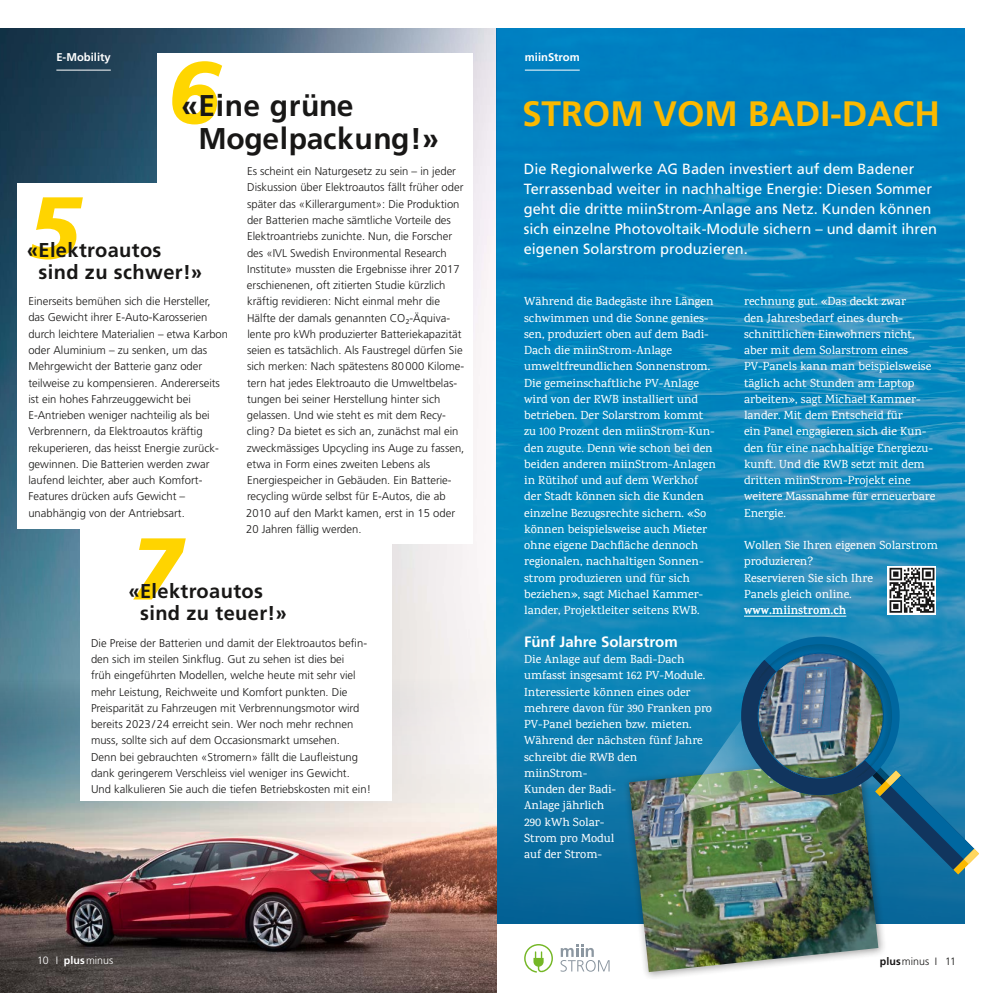
<style>
.page{position:relative;width:993px;height:993px;background:#fff}
.page>*{position:absolute;margin:0;border:0;box-sizing:border-box;transform-origin:0 0}
.t1{font:italic 900 87.5px "Frutiger";color:#ffd400}
.t2{font:italic 900 87.5px "Frutiger";color:#ffd600}
.t3{font:700 35.25px "Frutiger";color:#fbb900}
.t4{font:700 30px/32.5px "Frutiger";letter-spacing:.02em;color:#181716}
.t5{font:700 20px/22.5px "Frutiger";letter-spacing:.02em;color:#181716}
.t6{font:700 15px "Frutiger";color:#fff}
.t7{font:14.75px/20px "Frutiger";color:#fff}
.t8{font:500 11.88px/16.2px "Karma";color:#fff}
.t9{font:700 11.88px "Karma";color:#fff}
.t10{font:300 11.25px/16.2px "Frutiger";color:#181716}
.t11{font:700 11.25px "Frutiger";color:#fff}
.t12{font:300 10.62px "Frutiger";color:#fff}
.t13{font:300 10.62px "Frutiger";color:#181716}
.s1{font-weight:700}
</style>
<div class="page">
<img style="left:0;top:28px;width:496px;height:651px">
<img style="left:496px;top:28px;width:468px;height:894px">
<div style="left:80px;top:525px;width:311px;height:174px;background:#fff"></div>
<div style="left:18px;top:183px;width:221px;height:345px;background:#fff"></div>
<div style="left:232px;top:53px;width:241px;height:490px;background:#fff"></div>
<div style="left:157px;top:53px;width:114px;height:138px;background:#fff"></div>
<img style="left:0;top:679px;width:496px;height:313px">
<div style="left:80px;top:630px;width:311px;height:170px;background:#fff"></div>
<hr style="left:56px;top:70px;width:55px;height:1px;background:#fff">
<hr style="left:524px;top:70px;width:55px;height:1px;background:#fff">
<div style="left:623px;top:752px;width:263px;height:228px;background:#181716;opacity:.4"></div>
<img style="left:628px;top:758px;width:250px;height:213px">
<svg style="left:524px;top:944px;width:28px;height:28px"></svg>
<svg style="left:560px;top:944px;width:49px;height:27px"></svg>
<hr style="left:743px;top:615px;width:103px;height:1px;background:#fff">
<div style="left:661px;top:807px;width:14px;height:28px;background:#181716;opacity:.4"></div>
<img style="left:662px;top:807px;width:11px;height:27px">
<img style="left:673px;top:636px;width:305px;height:238px">
<svg style="left:887px;top:566px;width:48px;height:48px"></svg>
<svg style="left:889px;top:567px;width:45px;height:45px"></svg>
<div style="left:755px;top:651px;width:129px;height:127px;background:#181716;opacity:.53"></div>
<p class="t11" style="left:56px;top:51px;width:56px">E-Mobility</p>
<p class="t11" style="left:524px;top:51px;width:56px">miinStrom</p>
<h1 class="t2" style="left:167px;top:40px;width:55px">6</h1>
<h3 class="t4" style="left:198px;top:89px;width:242px;text-indent:-17px">«Eine grüne<br>Mogelpackung!»</h3>
<h2 class="t3" style="left:522px;top:93px;width:419px">STROM VOM BADI-DACH</h2>
<p class="t7" style="left:523px;top:159px;width:415px">Die Regionalwerke AG Baden investiert auf dem Badener Terrassenbad weiter in nachhaltige Energie: Diesen Sommer geht die dritte miinStrom-Anlage ans Netz. Kunden können sich einzelne Photovoltaik-Module sichern – und damit ihren eigenen Solarstrom produzieren.</p>
<p class="t8" style="left:743px;top:293px;width:193px">rechnung gut. «Das deckt zwar<br>den Jahresbedarf eines durch&shy;schnittlichen Einwohners nicht, aber mit dem Solarstrom eines<br>PV-Panels kann man beispielsweise täglich acht Stunden am Laptop arbeiten», sagt Michael Kammer&shy;lander. Mit dem Entscheid für<br>ein Panel engagieren sich die Kun&shy;den für eine nachhaltige Energiezu&shy;kunft. Und die RWB setzt mit dem dritten miinStrom-Projekt eine weitere Massnahme für erneuerbare<br>Energie.</p>
<p class="t8" style="left:743px;top:537px;width:195px">Wollen Sie Ihren eigenen Solarstrom produzieren?<br>Reservieren Sie sich Ihre<br>Panels gleich online.</p>
<p class="t9" style="left:743px;top:603px;width:104px">www.miinstrom.ch</p>
<p class="t10" style="left:246px;top:163px;width:220px">Es scheint ein Naturgesetz zu sein – in jeder Diskussion über Elektroautos fällt früher oder später das «Killerargument»: Die Produktion der Batterien mache sämtliche Vorteile des Elektroantriebs zunichte. Nun, die Forscher des «IVL Swedish Environmental Research Institute» mussten die Ergebnisse ihrer 2017 erschienenen, oft zitierten Studie kürzlich kräftig revidieren: Nicht einmal mehr die Hälfte der damals genannten CO²-Äquiva&shy;lente pro kWh produzierter Batteriekapazität seien es tatsächlich. Als Faustregel dürfen Sie sich merken: Nach spätestens 80000 Kilome&shy;tern hat jedes Elektroauto die Umweltbelas&shy;tungen bei seiner Herstellung hinter sich gelassen. Und wie steht es mit dem Recy&shy;cling? Da bietet es sich an, zunächst mal ein zweckmässiges Upcycling ins Auge zu fassen, etwa in Form eines zweiten Lebens als Energiespeicher in Gebäuden. Ein Batterie&shy;recycling würde selbst für E-Autos, die ab 2010 auf den Markt kamen, erst in 15 oder 20 Jahren fällig werden.</p>
<h1 class="t1" style="left:27px;top:175px;width:55px">5</h1>
<h3 class="t5" style="left:38px;top:238px;width:165px;text-indent:-12px">«Elektroautos sind zu schwer!»</h3>
<p class="t10" style="left:28px;top:293px;width:201px">Einerseits bemühen sich die Hersteller, das Gewicht ihrer E-Auto-Karosserien durch leichtere Materialien – etwa Karbon oder Aluminium – zu senken, um das Mehrgewicht der Batterie ganz oder teilweise zu kompensieren. Andererseits ist ein hohes Fahrzeuggewicht bei E-Antrieben weniger nachteilig als bei Verbrennern, da Elektroautos kräftig rekuperieren, das heisst Energie zurück&shy;gewinnen. Die Batterien werden zwar laufend leichter, aber auch Komfort-Features drücken aufs Gewicht – unabhängig von der Antriebsart.</p>
<p class="t8" style="left:524px;top:293px;width:193px">Während die Badegäste ihre Längen schwimmen und die Sonne genies&shy;sen, produziert oben auf dem Badi-Dach die miinStrom-Anlage umweltfreundlichen Sonnenstrom.<br>Die gemeinschaftliche PV-Anlage wird von der RWB installiert und betrieben. Der Solarstrom kommt zu 100 Prozent den miinStrom-Kun&shy;den zugute. Denn wie schon bei den beiden anderen miinStrom-Anlagen in Rütihof und auf dem Werkhof der Stadt können sich die Kunden einzelne Bezugsrechte sichern. «So können beispielsweise auch Mieter ohne eigene Dachfläche dennoch regionalen, nachhaltigen Sonnen&shy;strom produzieren und für sich beziehen», sagt Michael Kammer&shy;lander, Projektleiter seitens RWB.</p>
<h3 class="t6" style="left:524px;top:632px;width:155px">Fünf Jahre Solarstrom</h3>
<p class="t8" style="left:524px;top:650px;width:189px">Die Anlage auf dem Badi-Dach umfasst insgesamt 162 PV-Module.<br>Interessierte können eines oder mehrere davon für 390 Franken pro<br>PV-Panel beziehen bzw. mieten.<br>Während der nächsten fünf Jahre schreibt die RWB den<br>miinStrom-<br>Kunden der Badi-<br>Anlage jährlich<br>290 kWh Solar-<br>Strom pro Modul<br>auf der Strom-</p>
<h1 class="t1" style="left:129px;top:516px;width:55px">7</h1>
<h3 class="t5" style="left:140px;top:579px;width:148px;text-indent:-12px">«Elektroautos sind zu teuer!»</h3>
<p class="t10" style="left:91px;top:634px;width:281px">Die Preise der Batterien und damit der Elektroautos befin&shy;den sich im steilen Sinkflug. Gut zu sehen ist dies bei<br>früh eingeführten Modellen, welche heute mit sehr viel mehr Leistung, Reichweite und Komfort punkten. Die Preisparität zu Fahrzeugen mit Verbrennungsmotor wird bereits 2023/24 erreicht sein. Wer noch mehr rechnen muss, sollte sich auf dem Occasionsmarkt umsehen.<br>Denn bei gebrauchten «Stromern» fällt die Laufleistung dank geringerem Verschleiss viel weniger ins Gewicht.<br>Und kalkulieren Sie auch die tiefen Betriebskosten mit ein!</p>
<p class="t12" style="left:37px;top:954px;width:77px">10 I <span class="s1">plus</span>minus</p>
<p class="t13" style="left:879px;top:954px;width:78px"><span class="s1">plus</span>minus I 11</p>
</div>
